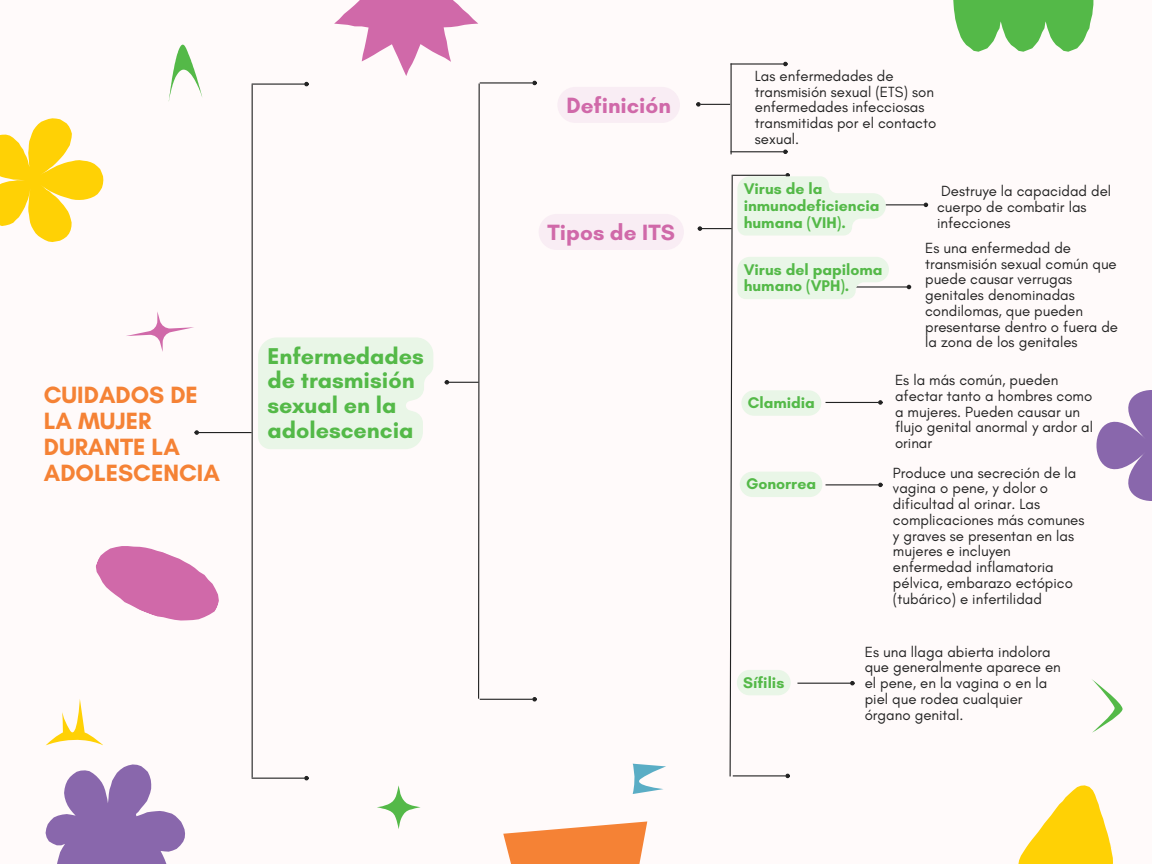
<style>
.page{position:relative;width:1152px;height:864px;background:#fffafa}
.page>*{position:absolute;margin:0;border:0;box-sizing:border-box;transform-origin:0 0}
.t1{font:700 24px/25.8px "Glacial Indifference";color:#f58235}
.t2{font:700 23.25px/24.8px "Glacial Indifference";color:#54b948}
.t3{font:700 22.5px "Glacial Indifference";color:#d069a9}
.t4{font:700 15.75px/16.8px "Glacial Indifference";color:#54b948}
.t5{font:15px/15.8px "Glacial Indifference";color:#222}
</style>
<div class="page">
<hr style="left:252px;top:85px;width:1px;height:693px;background:#222">
<hr style="left:252px;top:84px;width:53px;height:1px;background:#222">
<svg style="left:304px;top:82px;width:5px;height:4px"></svg>
<hr style="left:252px;top:778px;width:53px;height:1px;background:#222">
<svg style="left:304px;top:776px;width:5px;height:4px"></svg>
<hr style="left:199px;top:432px;width:53px;height:1px;background:#222">
<svg style="left:194px;top:430px;width:5px;height:5px"></svg>
<svg style="left:477px;top:82px;width:3px;height:618px"></svg>
<hr style="left:480px;top:82px;width:53px;height:2px;background:#222">
<svg style="left:532px;top:81px;width:5px;height:4px"></svg>
<hr style="left:480px;top:699px;width:53px;height:1px;background:#222">
<svg style="left:532px;top:697px;width:5px;height:5px"></svg>
<hr style="left:449px;top:382px;width:30px;height:1px;background:#222">
<svg style="left:445px;top:380px;width:4px;height:5px"></svg>
<hr style="left:731px;top:63px;width:1px;height:91px;background:#222">
<hr style="left:731px;top:63px;width:52px;height:2px;background:#222">
<svg style="left:783px;top:62px;width:5px;height:4px"></svg>
<hr style="left:731px;top:151px;width:52px;height:1px;background:#222">
<svg style="left:783px;top:150px;width:5px;height:4px"></svg>
<hr style="left:700px;top:104px;width:30px;height:1px;background:#222">
<svg style="left:696px;top:102px;width:5px;height:5px"></svg>
<hr style="left:702px;top:228px;width:30px;height:1px;background:#222">
<svg style="left:698px;top:226px;width:4px;height:5px"></svg>
<hr style="left:871px;top:204px;width:53px;height:1px;background:#222">
<svg style="left:924px;top:203px;width:4px;height:4px"></svg>
<hr style="left:854px;top:286px;width:53px;height:2px;background:#222">
<svg style="left:907px;top:285px;width:4px;height:4px"></svg>
<svg style="left:0;top:118px;width:103px;height:124px"></svg>
<svg style="left:46px;top:764px;width:139px;height:100px"></svg>
<svg style="left:953px;top:0;width:140px;height:52px"></svg>
<svg style="left:1018px;top:785px;width:95px;height:79px"></svg>
<svg style="left:95px;top:546px;width:124px;height:75px"></svg>
<svg style="left:1096px;top:390px;width:56px;height:111px"></svg>
<svg style="left:126px;top:312px;width:68px;height:40px"></svg>
<svg style="left:334px;top:0;width:144px;height:76px"></svg>
<svg style="left:503px;top:821px;width:144px;height:43px"></svg>
<svg style="left:46px;top:699px;width:57px;height:46px"></svg>
<svg style="left:1092px;top:679px;width:31px;height:54px"></svg>
<svg style="left:169px;top:45px;width:33px;height:55px"></svg>
<svg style="left:632px;top:764px;width:34px;height:30px"></svg>
<svg style="left:377px;top:785px;width:44px;height:44px"></svg>
<div style="left:258px;top:337px;width:175px;height:112px;background:#e9f6e7"></div>
<div style="left:557px;top:87px;width:123px;height:36px;background:#f9edf4;border-radius:18px"></div>
<div style="left:539px;top:214px;width:145px;height:36px;background:#f9edf4;border-radius:18px"></div>
<svg style="left:729px;top:173px;width:160px;height:605px"></svg>
<div style="left:737px;top:670px;width:54px;height:25px;background:#e9f6e7;border-radius:13px"></div>
<p class="t1" style="left:44px;top:382px;width:178px">CUIDADOS DE<br>LA MUJER<br>DURANTE LA<br>ADOLESCENCIA</p>
<p class="t2" style="left:267px;top:343px;width:158px">Enfermedades de trasmisión sexual en la adolescencia</p>
<p class="t3" style="left:566px;top:91px;width:106px">Definición</p>
<p class="t3" style="left:548px;top:218px;width:129px">Tipos de ITS</p>
<p class="t5" style="left:755px;top:68px;width:183px">Las enfermedades de transmisión sexual (ETS) son enfermedades infecciosas transmitidas por el contacto sexual.</p>
<p class="t4" style="left:744px;top:180px;width:137px">Virus de la inmunodeficiencia humana (VIH).</p>
<p class="t4" style="left:744px;top:261px;width:140px">Virus del papiloma humano (VPH).</p>
<p class="t5" style="left:937px;top:183px;width:176px">Destruye la capacidad del cuerpo de combatir las infecciones</p>
<p class="t5" style="left:925px;top:240px;width:195px">Es una enfermedad de transmisión sexual común que puede causar verrugas genitales denominadas condilomas, que pueden presentarse dentro o fuera de la zona de los genitales</p>
<p class="t5" style="left:895px;top:372px;width:199px">Es la más común, pueden afectar tanto a hombres como a mujeres. Pueden causar un flujo genital anormal y ardor al orinar</p>
<p class="t5" style="left:893px;top:464px;width:193px">Produce una secreción de la vagina o pene, y dolor o dificultad al orinar. Las complicaciones más comunes y graves se presentan en las mujeres e incluyen enfermedad inflamatoria pélvica, embarazo ectópico (tubárico) e infertilidad</p>
<p class="t5" style="left:865px;top:644px;width:198px">Es una llaga abierta indolora que generalmente aparece en el pene, en la vagina o en la piel que rodea cualquier órgano genital.</p>
<p class="t4" style="left:748px;top:394px;width:69px">Clamidia</p>
<p class="t4" style="left:746px;top:475px;width:72px">Gonorrea</p>
<p class="t4" style="left:743px;top:674px;width:43px">Sífilis</p>
</div>
